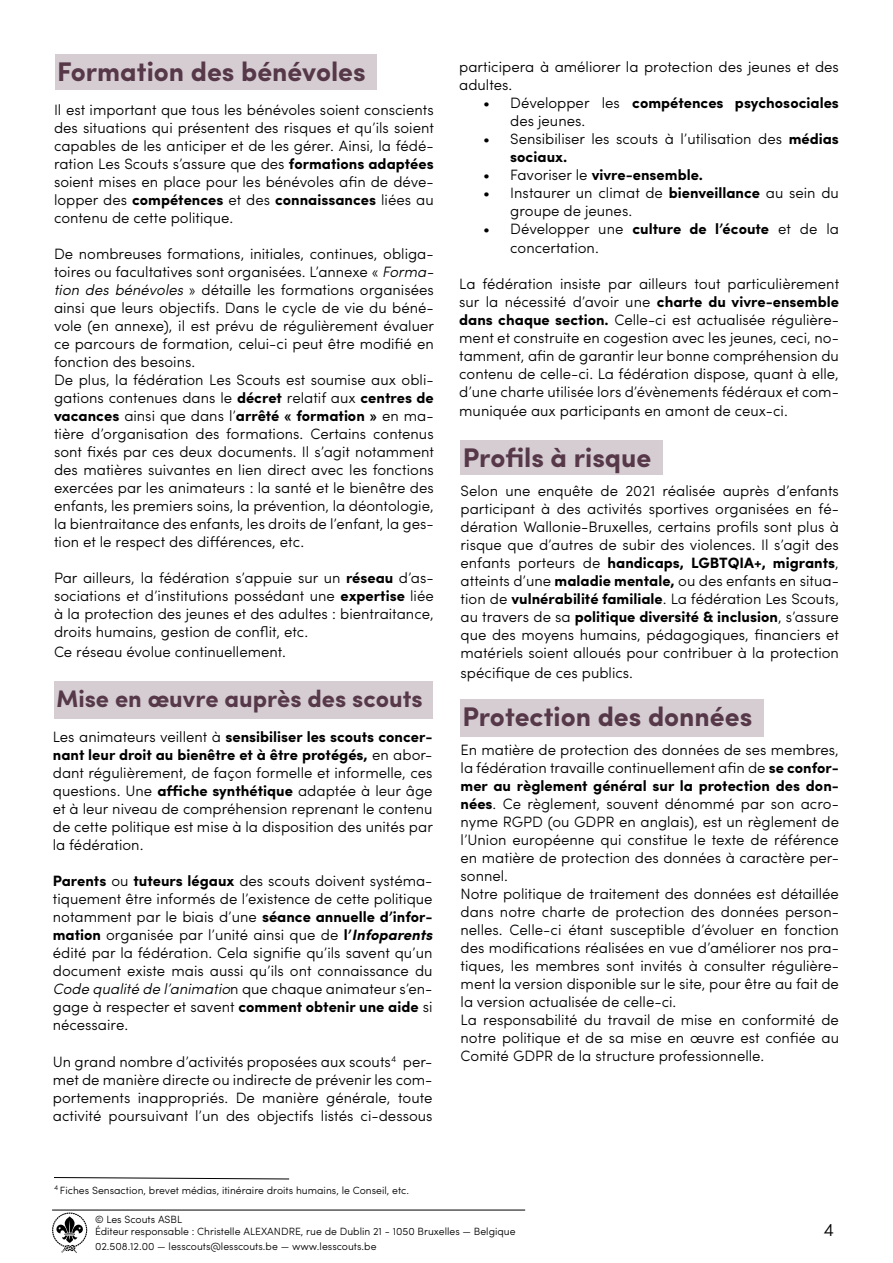
<style>
.page{position:relative;width:893px;height:1263px;background:#fff}
.page>*{position:absolute;margin:0;border:0;box-sizing:border-box;transform-origin:0 0}
.t1{font:700 27px "Sofia Pro";color:#563849}
.t2{font:700 24px "Sofia Pro";color:#563849}
.t3{font:300 18px "Sofia Pro";color:#000}
.t4{font:300 15px/18px "Sofia Pro";color:#000;text-align:justify}
.t5{font:700 15px/18px "Sofia Pro";color:#000}
.t6{font:300 10.5px/12.6px "Sofia Pro";color:#000}
.s1{font-weight:700}
.s2{font-style:italic}
.s3{font-weight:700;font-style:italic}
.s4{font-weight:300}
</style>
<div class="page">
<hr style="left:52px;top:1210px;width:473px;height:1px;background:#000">
<svg style="left:52px;top:1212px;width:35px;height:41px"></svg>
<div style="left:461px;top:699px;width:303px;height:37px;background:#d5cdd2"></div>
<div style="left:461px;top:440px;width:202px;height:34px;background:#d5cdd2"></div>
<div style="left:54px;top:681px;width:379px;height:38px;background:#d5cdd2"></div>
<svg style="left:54px;top:1177px;width:236px;height:3px"></svg>
<div style="left:55px;top:54px;width:322px;height:36px;background:#d5cdd2"></div>
<h1 class="t1" style="left:57px;top:51px;width:310px">Formation des bénévoles</h1>
<p class="t4" style="left:54px;top:100px;width:382px">Il est important que tous les bénévoles soient conscients des situations qui présentent des risques et qu’ils soient capables de les anticiper et de les gérer. Ainsi, la fédé&shy;ration Les Scouts s’assure que des <span class="s1">formations adaptées </span>soient mises en place pour les bénévoles afin de déve&shy;lopper des <span class="s1">compétences</span> et des <span class="s1">connaissances</span> liées au contenu de cette politique.</p>
<p class="t4" style="left:54px;top:244px;width:382px;text-align:left">De nombreuses formations, initiales, continues, obliga&shy;toires ou facultatives sont organisées. L’annexe « <span class="s2">Forma&shy;tion des bénévoles</span> » détaille les formations organisées ainsi que leurs objectifs. Dans le cycle de vie du béné&shy;vole (en annexe), il est prévu de régulièrement évaluer ce parcours de formation, celui-ci peut être modifié en fonction des besoins.<br>De plus, la fédération Les Scouts est soumise aux obli&shy;gations contenues dans le <span class="s1">décret</span> relatif aux <span class="s1">centres de vacances</span> ainsi que dans l’<span class="s1">arrêté « formation »</span> en ma&shy;tière d’organisation des formations. Certains contenus sont fixés par ces deux documents. Il s’agit notamment des matières suivantes en lien direct avec les fonctions exercées par les animateurs : la santé et le bienêtre des enfants, les premiers soins, la prévention, la déontologie, la bientraitance des enfants, les droits de l’enfant, la ges&shy;tion et le respect des différences, etc.</p>
<p class="t4" style="left:54px;top:568px;width:381px">Par ailleurs, la fédération s’appuie sur un <span class="s1">réseau</span> d’as&shy;sociations et d’institutions possédant une <span class="s1">expertise</span> liée à la protection des jeunes et des adultes : bientraitance, droits humains, gestion de conflit, etc.</p>
<p class="t4" style="left:54px;top:642px;width:233px">Ce réseau évolue continuellement.</p>
<h2 class="t2" style="left:56px;top:680px;width:368px">Mise en œuvre auprès des scouts</h2>
<p class="t4" style="left:53px;top:726px;width:382px">Les animateurs veillent à <span class="s1">sensibiliser les scouts concer&shy;nant leur droit au bienêtre et à être protégés,</span> en abor&shy;dant régulièrement, de façon formelle et informelle, ces questions. Une <span class="s1">affiche synthétique</span> adaptée à leur âge et à leur niveau de compréhension reprenant le contenu de cette politique est mise à la disposition des unités par la fédération.</p>
<p class="t4" style="left:53px;top:870px;width:381px"><span class="s1">Parents</span> ou <span class="s1">tuteurs légaux</span> des scouts doivent systéma&shy;tiquement être informés de l’existence de cette politique notamment par le biais d’une <span class="s1">séance annuelle d’infor&shy;mation</span> organisée par l’unité ainsi que de <span class="s1">l’</span><span class="s3">Infoparents </span>édité par la fédération. Cela signifie qu’ils savent qu’un document existe mais aussi qu’ils ont connaissance du <span class="s2">Code qualité de l’animatio</span>n que chaque animateur s’en&shy;gage à respecter et savent <span class="s1">comment obtenir une aide</span> si nécessaire.</p>
<p class="t4" style="left:53px;top:1052px;width:381px">Un grand nombre d’activités proposées aux scouts<sup>4</sup> per&shy;met de manière directe ou indirecte de prévenir les com&shy;portements inappropriés. De manière générale, toute activité poursuivant l’un des objectifs listés ci-dessous</p>
<p class="t6" style="left:54px;top:1184px;width:357px"><sup>4</sup> Fiches Sensaction, brevet médias, itinéraire droits humains, le Conseil, etc.</p>
<p class="t4" style="left:459px;top:57px;width:381px">participera à améliorer la protection des jeunes et des adultes.</p>
<p class="t5" style="left:510px;top:93px;width:330px;text-indent:-27px"><span class="s4">• Développer les</span> compétences psychosociales <span class="s4">des jeunes.</span></p>
<p class="t4" style="left:510px;top:129px;width:330px;text-indent:-27px">• Sensibiliser les scouts à l’utilisation des <span class="s1">médias sociaux.</span></p>
<p class="t5" style="left:483px;top:165px;width:221px"><span class="s4">• Favoriser le</span> vivre-ensemble.</p>
<p class="t4" style="left:510px;top:183px;width:330px;text-indent:-27px">• Instaurer un climat de <span class="s1">bienveillance</span> au sein du groupe de jeunes.</p>
<p class="t4" style="left:510px;top:219px;width:330px;text-indent:-27px">• Développer une <span class="s1">culture de l’écoute</span> et de la concertation.</p>
<p class="t4" style="left:459px;top:273px;width:382px">La fédération insiste par ailleurs tout particulièrement sur la nécessité d’avoir une <span class="s1">charte du vivre-ensemble dans chaque section.</span> Celle-ci est actualisée régulière&shy;ment et construite en cogestion avec les jeunes, ceci, no&shy;tamment, afin de garantir leur bonne compréhension du contenu de celle-ci. La fédération dispose, quant à elle, d’une charte utilisée lors d’évènements fédéraux et com-</p>
<p class="t4" style="left:459px;top:401px;width:330px">muniquée aux participants en amont de ceux-ci.</p>
<h1 class="t1" style="left:463px;top:437px;width:190px">Profils à risque</h1>
<p class="t4" style="left:461px;top:481px;width:380px">Selon une enquête de 2021 réalisée auprès d’enfants participant à des activités sportives organisées en fé&shy;dération Wallonie-Bruxelles, certains profils sont plus à risque que d’autres de subir des violences. Il s’agit des enfants porteurs de <span class="s1">handicaps, LGBTQIA+, migrants</span>, atteints d’une <span class="s1">maladie mentale,</span> ou des enfants en situa&shy;tion de <span class="s1">vulnérabilité familiale</span>. La fédération Les Scouts, au travers de sa <span class="s1">politique diversité &amp; inclusion</span>, s’assure que des moyens humains, pédagogiques, financiers et matériels soient alloués pour contribuer à la protection</p>
<p class="t4" style="left:461px;top:663px;width:174px">spécifique de ces publics.</p>
<h1 class="t1" style="left:462px;top:696px;width:291px">Protection des données</h1>
<p class="t4" style="left:461px;top:740px;width:380px;text-align:left">En matière de protection des données de ses membres, la fédération travaille continuellement afin de <span class="s1">se confor&shy;mer au règlement général sur la protection des don&shy;nées</span>. Ce règlement, souvent dénommé par son acro&shy;nyme RGPD (ou GDPR en anglais), est un règlement de l’Union européenne qui constitue le texte de référence en matière de protection des données à caractère per&shy;sonnel.<br>Notre politique de traitement des données est détaillée dans notre charte de protection des données person&shy;nelles. Celle-ci étant susceptible d’évoluer en fonction des modifications réalisées en vue d’améliorer nos pra&shy;tiques, les membres sont invités à consulter régulière&shy;ment la version disponible sur le site, pour être au fait de la version actualisée de celle-ci.<br>La responsabilité du travail de mise en conformité de notre politique et de sa mise en œuvre est confiée au Comité GDPR de la structure professionnelle.</p>
<p class="t6" style="left:95px;top:1212px;width:422px">© Les Scouts ASBL<br>Éditeur responsable : Christelle ALEXANDRE, rue de Dublin 21 - 1050 Bruxelles — Belgique</p>
<p class="t6" style="left:95px;top:1239px;width:283px">02.508.12.00 — lesscouts@lesscouts.be — www.lesscouts.be</p>
<p class="t3" style="left:823px;top:1217px;width:12px">4</p>
</div>
